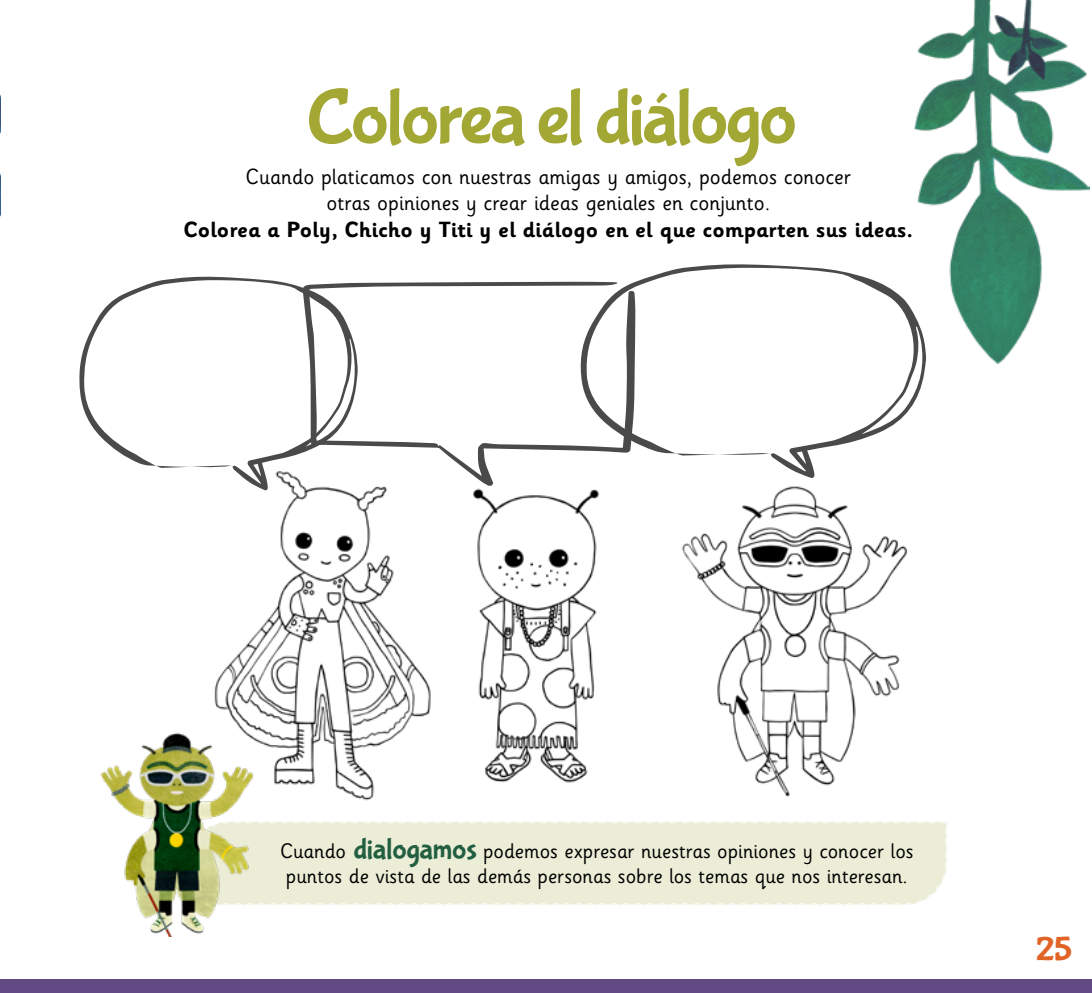
<style>
.page{position:relative;width:1092px;height:993px;background:#fff}
.page>*{position:absolute;margin:0;border:0;box-sizing:border-box;transform-origin:0 0}
.t1{font:78.75px "Bubblegum Sans";letter-spacing:-.035em;color:#a3a733}
.t2{font:35px "Bubblegum Sans";color:#e16325}
.t3{font:21.88px/26.2px "Sassoon Infant Std";color:#000;text-align:center}
.t4{font:700 21.88px "Sassoon Infant Std";color:#000}
.t5{font:21px/25.2px "Sassoon Infant Std";color:#000}
.s1{font-family:"Bubblegum Sans";font-size:29.75px;color:#225f41}
</style>
<div class="page">
<div style="left:264px;top:822px;width:683px;height:83px;background:#ecedd7"></div>
<img style="left:100px;top:732px;width:164px;height:204px">
<img style="left:188px;top:486px;width:243px;height:318px">
<img style="left:473px;top:488px;width:127px;height:295px">
<img style="left:681px;top:486px;width:227px;height:311px">
<div style="left:0;top:979px;width:1091px;height:13px;background:#624b84"></div>
<img style="left:0;top:94px;width:1px;height:123px">
<img style="left:914px;top:0;width:175px;height:364px">
<svg style="left:635px;top:264px;width:290px;height:214px"></svg>
<svg style="left:79px;top:276px;width:278px;height:215px"></svg>
<svg style="left:302px;top:281px;width:333px;height:205px"></svg>
<h1 class="t1" style="left:306px;top:74px;width:492px">Colorea el diálogo</h1>
<p class="t3" style="left:245px;top:164px;width:607px">Cuando platicamos con nuestras amigas y amigos, podemos conocer otras opiniones y crear ideas geniales en conjunto.</p>
<p class="t4" style="left:184px;top:216px;width:731px">Colorea a Poly, Chicho y Titi y el diálogo en el que comparten sus ideas.</p>
<p class="t5" style="left:280px;top:838px;width:635px">Cuando <span class="s1">dialogamos</span> podemos expresar nuestras opiniones y conocer los puntos de vista de las demás personas sobre los temas que nos interesan.</p>
<h2 class="t2" style="left:1035px;top:929px;width:38px">25</h2>
</div>
